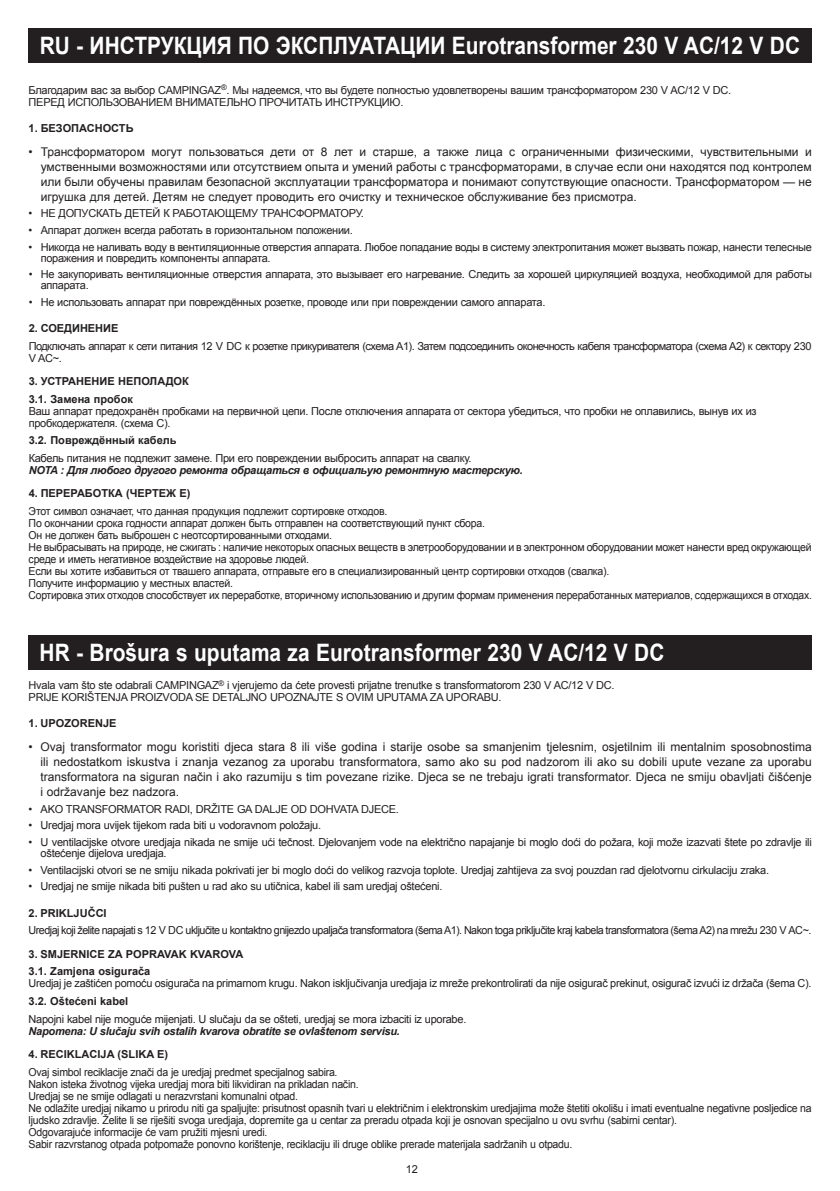
<style>
.page{position:relative;width:840px;height:1191px;background:#fff}
.page>*{position:absolute;margin:0;border:0;box-sizing:border-box;transform-origin:0 0}
.t1{font:700 24px "Arial";color:#fff;scale:.87 1}
.t2{font:12px/15px "Arial";color:#231f20;text-align:justify}
.t3{font:11px/12px "Arial";letter-spacing:-.025em;color:#231f20}
.t4{font:11px/12px "Arial";letter-spacing:-.025em;color:#231f20;scale:.96 1}
.t5{font:11px/12px "Arial";letter-spacing:-.05em;color:#231f20}
.t6{font:700 11px/17.6px "Arial";color:#231f20}
.t7{font:italic 700 11px "Arial";letter-spacing:-.025em;color:#231f20}
</style>
<div class="page">
<div style="left:28px;top:28px;width:783px;height:34px;background:#231f20"></div>
<div style="left:28px;top:635px;width:782px;height:34px;background:#231f20"></div>
<h1 class="t1" style="left:40px;top:30px;width:875px">RU - ИНСТРУКЦИЯ ПО ЭКСПЛУАТАЦИИ Eurotransformer 230 V AC/12 V DC</h1>
<p class="t3" style="left:29px;top:84px;width:703px">Благодарим вас за выбор CAMPINGAZ<sup>®</sup>. Мы надеемся, что вы будете полностью удовлетворены вашим трансформатором 230 V AC/12 V DC.<br>ПЕРЕД ИСПОЛЬЗОВАНИЕМ ВНИМАТЕЛЬНО ПРОЧИТАТЬ ИНСТРУКЦИЮ.</p>
<p class="t6" style="left:29px;top:120px;width:106px">1. БЕЗОПАСНОСТЬ</p>
<p class="t2" style="left:41px;top:145px;width:772px;text-indent:-12px">• Трансформатором могут пользоваться дети от 8 лет и старше, а также лица с ограниченными физическими, чувствительными и умственными возможностями или отсутствием опыта и умений работы с трансформаторами, в случае если они находятся под контролем или были обучены правилам безопасной эксплуатации трансформатора и понимают сопутствующие опасности. Трансформатором — не игрушка для детей. Детям не следует проводить его очистку и техническое обслуживание без присмотра.</p>
<p class="t3" style="left:29px;top:208px;width:336px">• НЕ ДОПУСКАТЬ ДЕТЕЙ К РАБОТАЮЩЕМУ ТРАНСФОРМАТОРУ.</p>
<p class="t3" style="left:29px;top:225px;width:325px">• Аппарат должен всегда работать в горизонтальном положении.</p>
<p class="t3" style="left:41px;top:242px;width:772px;line-height:11px;text-indent:-12px">• Никогда не наливать воду в вентиляционные отверстия аппарата. Любое попадание воды в систему электропитания может вызвать пожар, нанести телесные поражения и повредить компоненты аппарата.</p>
<p class="t3" style="left:41px;top:270px;width:772px;line-height:11px;text-indent:-12px">• Не закупоривать вентиляционные отверстия аппарата, это вызывает его нагревание. Следить за хорошей циркуляцией воздуха, необходимой для работы аппарата.</p>
<p class="t3" style="left:29px;top:297px;width:518px">• Не использовать аппарат при повреждённых розетке, проводе или при повреждении самого аппарата.</p>
<p class="t6" style="left:29px;top:320px;width:91px">2. СОЕДИНЕНИЕ</p>
<p class="t5" style="left:29px;top:340px;width:784px">Подключать аппарат к сети питания 12 V DC к розетке прикуривателя (схема A1). Затем подсоединить оконечность кабеля трансформатора (схема A2) к сектору 230<br>V AC~.</p>
<p class="t6" style="left:29px;top:373px;width:162px">3. УСТРАНЕНИЕ НЕПОЛАДОК<br>3.1. Замена пробок</p>
<p class="t3" style="left:29px;top:405px;width:729px">Ваш аппарат предохранён пробками на первичной цепи. После отключения аппарата от сектора убедиться, что пробки не оплавились, вынув их из пробкодержателя. (схема C).</p>
<p class="t6" style="left:29px;top:432px;width:149px">3.2. Повреждённый кабель</p>
<p class="t3" style="left:29px;top:452px;width:444px">Кабель питания не подлежит замене. При его повреждении выбросить аппарат на свалку.</p>
<p class="t7" style="left:29px;top:463px;width:495px">NOTA : Для любого другого ремонта обращаться в официальую ремонтную мастерскую.</p>
<p class="t6" style="left:29px;top:485px;width:163px">4. ПЕРЕРАБОТКА (ЧЕРТЕЖ E)</p>
<p class="t4" style="left:29px;top:505px;width:816px">Этот символ означает, что данная продукция подлежит сортировке отходов.<br>По окончании срока годности аппарат должен быть отправлен на соответствующий пункт сбора.<br>Он не должен бать выброшен с неотсортированными отходами.<br>Не выбрасывать на природе, не сжигать : наличие некоторых опасных веществ в элетрооборудовании и в электронном оборудовании может нанести вред окружающей среде и иметь негативное воздействие на здоровье людей.<br>Если вы хотите избавиться от твашего аппарата, отправьте его в специализированный центр сортировки отходов (свалка).<br>Получите информацию у местных властей.<br>Сортировка этих отходов способствует их переработке, вторичному использованию и другим формам применения переработанных материалов, содержащихся в отходах.</p>
<h1 class="t1" style="left:40px;top:643px;width:719px">HR - Brošura s uputama za Eurotransformer 230 V AC/12 V DC</h1>
<p class="t3" style="left:29px;top:679px;width:587px">Hvala vam što ste odabrali CAMPINGAZ<sup>®</sup> i vjerujemo da ćete provesti prijatne trenutke s transformatorom 230 V AC/12 V DC.<br>PRIJE KORIŠTENJA PROIZVODA SE DETALJNO UPOZNAJTE S OVIM UPUTAMA ZA UPORABU.</p>
<p class="t6" style="left:29px;top:715px;width:89px">1. UPOZORENJE</p>
<p class="t2" style="left:41px;top:740px;width:772px;text-indent:-12px">• Ovaj transformator mogu koristiti djeca stara 8 ili više godina i starije osobe sa smanjenim tjelesnim, osjetilnim ili mentalnim sposobnostima ili nedostatkom iskustva i znanja vezanog za uporabu transformatora, samo ako su pod nadzorom ili ako su dobili upute vezane za uporabu transformatora na siguran način i ako razumiju s tim povezane rizike. Djeca se ne trebaju igrati transformator. Djeca ne smiju obavljati čišćenje i održavanje bez nadzora.</p>
<p class="t3" style="left:29px;top:804px;width:371px">• AKO TRANSFORMATOR RADI, DRŽITE GA DALJE OD DOHVATA DJECE.</p>
<p class="t3" style="left:29px;top:820px;width:294px">• Uredjaj mora uvijek tijekom rada biti u vodoravnom položaju.</p>
<p class="t3" style="left:41px;top:837px;width:772px;line-height:11px;text-indent:-12px">• U ventilacijske otvore uredjaja nikada ne smije ući tečnost. Djelovanjem vode na električno napajanje bi moglo doći do požara, koji može izazvati štete po zdravlje ili oštećenje dijelova uredjaja.</p>
<p class="t3" style="left:29px;top:865px;width:741px">• Ventilacijski otvori se ne smiju nikada pokrivati jer bi moglo doći do velikog razvoja toplote. Uredjaj zahtijeva za svoj pouzdan rad djelotvornu cirkulaciju zraka.</p>
<p class="t3" style="left:29px;top:881px;width:415px">• Uredjaj ne smije nikada biti pušten u rad ako su utičnica, kabel ili sam uredjaj oštećeni.</p>
<p class="t6" style="left:29px;top:904px;width:80px">2. PRIKLJUČCI</p>
<p class="t5" style="left:29px;top:924px;width:784px">Uredjaj koji želite napajati s 12 V DC uključite u kontaktno gnijezdo upaljača transformatora (šema A1). Nakon toga priključite kraj kabela transformatora (šema A2) na mrežu 230 V AC~.</p>
<p class="t6" style="left:29px;top:945px;width:216px">3. SMJERNICE ZA POPRAVAK KVAROVA<br>3.1. Zamjena osigurača</p>
<p class="t3" style="left:29px;top:977px;width:784px">Uredjaj je zaštićen pomoću osigurača na primarnom krugu. Nakon isključivanja uredjaja iz mreže prekontrolirati da nije osigurač prekinut, osigurač izvući iz držača (šema C).</p>
<p class="t6" style="left:29px;top:992px;width:101px">3.2. Oštećeni kabel</p>
<p class="t3" style="left:29px;top:1013px;width:439px">Napojni kabel nije moguće mijenjati. U slučaju da se ošteti, uredjaj se mora izbaciti iz uporabe.</p>
<p class="t7" style="left:29px;top:1023px;width:372px">Napomena: U slučaju svih ostalih kvarova obratite se ovlaštenom servisu.</p>
<p class="t6" style="left:29px;top:1046px;width:141px">4. RECIKLACIJA (SLIKA E)</p>
<p class="t4" style="left:29px;top:1066px;width:816px">Ovaj simbol reciklacije znači da je uredjaj predmet specijalnog sabira.<br>Nakon isteka životnog vijeka uredjaj mora biti likvidiran na prikladan način.<br>Uredjaj se ne smije odlagati u nerazvrstani komunalni otpad.<br>Ne odlažite uredjaj nikamo u prirodu niti ga spaljujte: prisutnost opasnih tvari u električnim i elektronskim uredjajima može štetiti okolišu i imati eventualne negativne posljedice na ljudsko zdravlje. Želite li se riješiti svoga uredjaja, dopremite ga u centar za preradu otpada koji je osnovan specijalno u ovu svrhu (sabirni centar).<br>Odgovarajuće informacije će vam pružiti mjesni uredi.<br>Sabir razvrstanog otpada potpomaže ponovno korištenje, reciklaciju ili druge oblike prerade materijala sadržanih u otpadu.</p>
<p class="t3" style="left:405px;top:1164px;width:14px">12</p>
</div>
